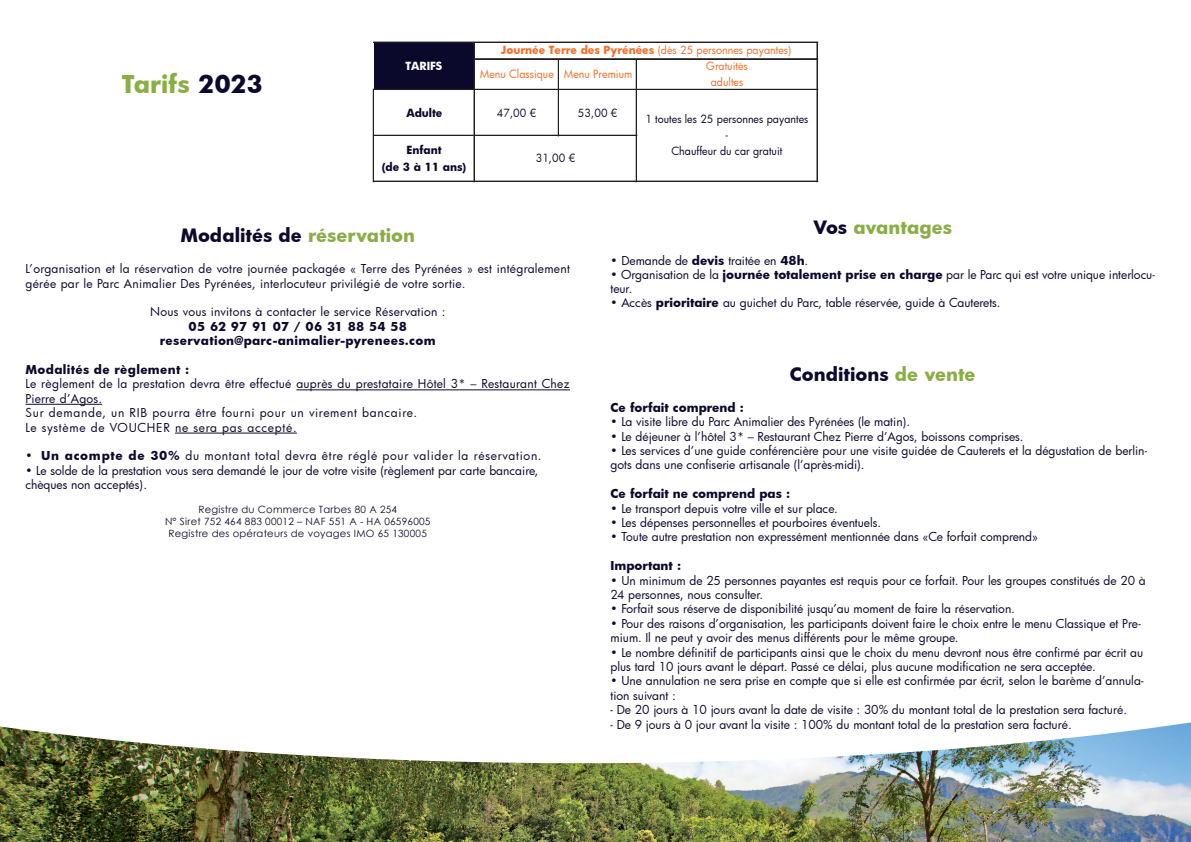
<style>
.page{position:relative;width:1191px;height:842px;background:#fff}
.page>*{position:absolute;margin:0;border:0;box-sizing:border-box;transform-origin:0 0}
.t1{font:700 24px "Futura";letter-spacing:-.005em;color:#8aae45}
.t2{font:700 18px "Futura";color:#0c0a2c}
.t3{font:700 18px "Futura";color:#8aae45}
.t4{font:12px/14.4px "Futura";color:#0c0a2c}
.t5{font:12px/14.4px "Futura";letter-spacing:.025em;color:#0c0a2c}
.t6{font:700 12px/14.4px "Futura";letter-spacing:.015em;color:#0c0a2c;text-align:center}
.t7{font:12px "Futura";letter-spacing:.06em;color:#0c0a2c}
.t8{font:12px "Futura";letter-spacing:.02em;color:#0c0a2c}
.t9{font:11px/16px "Futura";color:#f36e26;text-align:center}
.t10{font:11px/16px "Futura";color:#0b092b;text-align:center}
.t11{font:700 11px/16.6px "Futura";color:#0b092b;text-align:center}
.t12{font:700 11px "Futura";color:#fff}
.t13{font:10px/12px "Century Gothic";letter-spacing:.025em;color:#0c0a2c;text-align:center}
.s1{color:#0c0a2c}
.s2{font-weight:700}
.s3{color:#8aae45}
</style>
<div class="page">
<img style="left:0;top:763px;width:1191px;height:79px">
<svg style="left:0;top:390px;width:1191px;height:373px"></svg>
<hr style="left:296px;top:389px;width:274px;height:1px;background:#0c0a2c">
<hr style="left:26px;top:404px;width:76px;height:1px;background:#0c0a2c">
<hr style="left:175px;top:433px;width:122px;height:1px;background:#0c0a2c">
<div style="left:373px;top:42px;width:101px;height:17px;background:#0b092b"></div>
<div style="left:373px;top:59px;width:101px;height:31px;background:#0b092b"></div>
<hr style="left:474px;top:43px;width:1px;height:139px;background:#231f20">
<hr style="left:817px;top:43px;width:1px;height:139px;background:#231f20">
<hr style="left:558px;top:60px;width:1px;height:76px;background:#231f20">
<hr style="left:636px;top:60px;width:1px;height:122px;background:#231f20">
<hr style="left:373px;top:89px;width:1px;height:93px;background:#231f20">
<hr style="left:373px;top:42px;width:444px;height:1px;background:#231f20">
<hr style="left:475px;top:59px;width:342px;height:1px;background:#231f20">
<hr style="left:374px;top:89px;width:443px;height:1px;background:#231f20">
<hr style="left:374px;top:135px;width:263px;height:1px;background:#231f20">
<hr style="left:374px;top:181px;width:443px;height:1px;background:#231f20">
<h1 class="t1" style="left:122px;top:68px;width:143px">Tarifs <span class="s1">2023</span></h1>
<p class="t12" style="left:405px;top:58px;width:38px">TARIFS</p>
<p class="t9" style="left:501px;top:42px;width:291px"><span class="s2">Journée Terre des Pyrénées</span> (dès 25 personnes payantes)</p>
<p class="t9" style="left:480px;top:66px;width:154px">Menu Classique Menu Premium</p>
<p class="t9" style="left:706px;top:58px;width:43px">Gratuités adultes</p>
<p class="t11" style="left:406px;top:104px;width:38px">Adulte</p>
<p class="t10" style="left:497px;top:104px;width:41px">47,00 €</p>
<p class="t10" style="left:578px;top:104px;width:41px">53,00 €</p>
<p class="t11" style="left:382px;top:141px;width:86px">Enfant<br>(de 3 à 11 ans)</p>
<p class="t10" style="left:536px;top:150px;width:41px">31,00 €</p>
<p class="t10" style="left:645px;top:111px;width:165px">1 toutes les 25 personnes payantes -<br>Chauffeur du car gratuit</p>
<h2 class="t2" style="left:180px;top:222px;width:236px">Modalités de <span class="s3">réservation</span></h2>
<p class="t5" style="left:26px;top:261px;width:546px">L’organisation et la réservation de votre journée packagée « Terre des Pyrénées » est intégralement gérée par le Parc Animalier Des Pyrénées, interlocuteur privilégié de votre sortie.</p>
<p class="t8" style="left:150px;top:304px;width:297px">Nous vous invitons à contacter le service Réservation :</p>
<p class="t6" style="left:160px;top:319px;width:277px">05 62 97 91 07 / 06 31 88 54 58 reservation@parc-animalier-pyrenees.com</p>
<p class="t6" style="left:26px;top:362px;width:165px">Modalités de règlement :</p>
<p class="t5" style="left:26px;top:376px;width:546px">Le règlement de la prestation devra être effectué auprès du prestataire Hôtel 3* – Restaurant Chez Pierre d’Agos.<br>Sur demande, un RIB pourra être fourni pour un virement bancaire.<br>Le système de VOUCHER ne sera pas accepté.</p>
<p class="t7" style="left:26px;top:448px;width:517px">• <span class="s2">Un acompte de 30%</span> du montant total devra être réglé pour valider la réservation.</p>
<p class="t4" style="left:26px;top:463px;width:514px">• Le solde de la prestation vous sera demandé le jour de votre visite (règlement par carte bancaire, chèques non acceptés).</p>
<p class="t13" style="left:165px;top:503px;width:267px">Registre du Commerce Tarbes 80 A 254<br>N° Siret 752 464 883 00012 – NAF 551 A - HA 06596005<br>Registre des opérateurs de voyages IMO 65 130005</p>
<h2 class="t3" style="left:813px;top:215px;width:140px"><span class="s1">Vos</span> avantages</h2>
<p class="t4" style="left:610px;top:253px;width:199px">• Demande de <span class="s2">devis</span> traitée en <span class="s2">48h</span>.</p>
<p class="t4" style="left:610px;top:268px;width:546px;line-height:14px">• Organisation de la <span class="s2">journée totalement prise en charge</span> par le Parc qui est votre unique interlocu&shy;teur.</p>
<p class="t4" style="left:610px;top:295px;width:391px">• Accès <span class="s2">prioritaire</span> au guichet du Parc, table réservée, guide à Cauterets.</p>
<h2 class="t2" style="left:790px;top:361px;width:187px">Conditions <span class="s3">de vente</span></h2>
<p class="t6" style="left:610px;top:400px;width:135px">Ce forfait comprend :</p>
<p class="t4" style="left:610px;top:414px;width:301px">• La visite libre du Parc Animalier des Pyrénées (le matin).</p>
<p class="t4" style="left:610px;top:429px;width:414px">• Le déjeuner à l’hôtel 3* – Restaurant Chez Pierre d’Agos, boissons comprises.</p>
<p class="t4" style="left:610px;top:443px;width:538px">• Les services d’une guide conférencière pour une visite guidée de Cauterets et la dégustation de berlin&shy;gots dans une confiserie artisanale (l’après-midi).</p>
<p class="t6" style="left:610px;top:486px;width:181px">Ce forfait ne comprend pas :</p>
<p class="t4" style="left:610px;top:501px;width:229px">• Le transport depuis votre ville et sur place.</p>
<p class="t4" style="left:610px;top:515px;width:272px">• Les dépenses personnelles et pourboires éventuels.</p>
<p class="t4" style="left:610px;top:530px;width:429px">• Toute autre prestation non expressément mentionnée dans «Ce forfait comprend»</p>
<p class="t6" style="left:610px;top:558px;width:72px">Important :</p>
<p class="t4" style="left:610px;top:573px;width:537px">• Un minimum de 25 personnes payantes est requis pour ce forfait. Pour les groupes constitués de 20 à<br>24 personnes, nous consulter.</p>
<p class="t4" style="left:610px;top:602px;width:406px">• Forfait sous réserve de disponibilité jusqu’au moment de faire la réservation.</p>
<p class="t4" style="left:610px;top:616px;width:532px">• Pour des raisons d’organisation, les participants doivent faire le choix entre le menu Classique et Pre&shy;mium. Il ne peut y avoir des menus différents pour le même groupe.</p>
<p class="t4" style="left:610px;top:645px;width:534px">• Le nombre définitif de participants ainsi que le choix du menu devront nous être confirmé par écrit au plus tard 10 jours avant le départ. Passé ce délai, plus aucune modification ne sera acceptée.</p>
<p class="t4" style="left:610px;top:674px;width:534px">• Une annulation ne sera prise en compte que si elle est confirmée par écrit, selon le barème d’annula&shy;tion suivant :</p>
<p class="t4" style="left:610px;top:702px;width:518px">- De 20 jours à 10 jours avant la date de visite : 30% du montant total de la prestation sera facturé.</p>
<p class="t4" style="left:610px;top:717px;width:463px">- De 9 jours à 0 jour avant la visite : 100% du montant total de la prestation sera facturé.</p>
</div>
